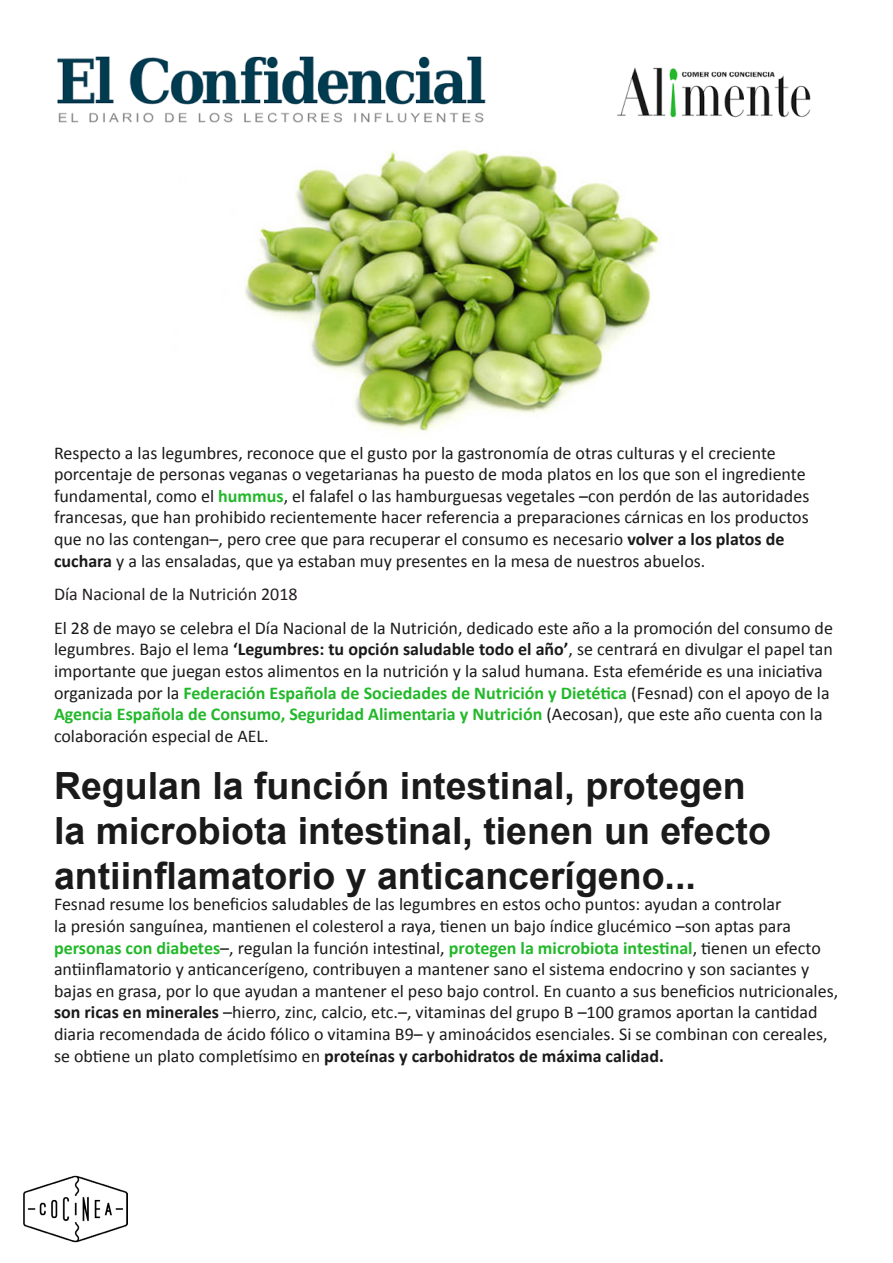
<style>
.page{position:relative;width:893px;height:1263px;background:#fff}
.page>*{position:absolute;margin:0;border:0;box-sizing:border-box;transform-origin:0 0}
.t1{font:700 37.5px/45px "Arial";color:#1a1a1a}
.t2{font:18px/21.6px "Calibri";color:#1a1a1a}
.t3{font:18px "Calibri";color:#231f20}
.s1{font-weight:700;color:#22b82a}
.s2{font-weight:700}
</style>
<div class="page">
<img style="left:23px;top:1175px;width:105px;height:68px">
<img style="left:617px;top:67px;width:194px;height:51px">
<img style="left:57px;top:56px;width:428px;height:67px">
<img style="left:244px;top:150px;width:416px;height:282px">
<p class="t2" style="left:54px;top:442px;width:757px">Respecto a las legumbres, reconoce que el gusto por la gastronomía de otras culturas y el creciente porcentaje de personas veganas o vegetarianas ha puesto de moda platos en los que son el ingrediente fundamental, como el <span class="s1">hummus</span>, el falafel o las hamburguesas vegetales –con perdón de las autoridades francesas, que han prohibido recientemente hacer referencia a preparaciones cárnicas en los productos que no las contengan–, pero cree que para recuperar el consumo es necesario <span class="s2">volver a los platos de cuchara</span> y a las ensaladas, que ya estaban muy presentes en la mesa de nuestros abuelos.</p>
<p class="t3" style="left:54px;top:583px;width:245px">Día Nacional de la Nutrición 2018</p>
<p class="t2" style="left:54px;top:617px;width:780px">El 28 de mayo se celebra el Día Nacional de la Nutrición, dedicado este año a la promoción del consumo de legumbres. Bajo el lema <span class="s2">‘Legumbres: tu opción saludable todo el año’</span>, se centrará en divulgar el papel tan importante que juegan estos alimentos en la nutrición y la salud humana. Esta efeméride es una iniciativa organizada por la <span class="s1">Federación Española de Sociedades de Nutrición y Dietética</span> (Fesnad) con el apoyo de la <span class="s1">Agencia Española de Consumo, Seguridad Alimentaria y Nutrición</span> (Aecosan), que este año cuenta con la colaboración especial de AEL.</p>
<p class="t1" style="left:54px;top:764px;width:718px">Regulan la función intestinal, protegen la microbiota intestinal, tienen un efecto antiinflamatorio y anticancerígeno...</p>
<p class="t2" style="left:54px;top:894px;width:786px">Fesnad resume los beneficios saludables de las legumbres en estos ocho puntos: ayudan a controlar<br>la presión sanguínea, mantienen el colesterol a raya, tienen un bajo índice glucémico –son aptas para <span class="s1">personas con diabetes</span>–, regulan la función intestinal, <span class="s1">protegen la microbiota intestinal</span>, tienen un efecto antiinflamatorio y anticancerígeno, contribuyen a mantener sano el sistema endocrino y son saciantes y bajas en grasa, por lo que ayudan a mantener el peso bajo control. En cuanto a sus beneficios nutricionales, <span class="s2">son ricas en minerales</span> –hierro, zinc, calcio, etc.–, vitaminas del grupo B –100 gramos aportan la cantidad diaria recomendada de ácido fólico o vitamina B9– y aminoácidos esenciales. Si se combinan con cereales, se obtiene un plato completísimo en <span class="s2">proteínas y carbohidratos de máxima calidad.</span></p>
</div>
